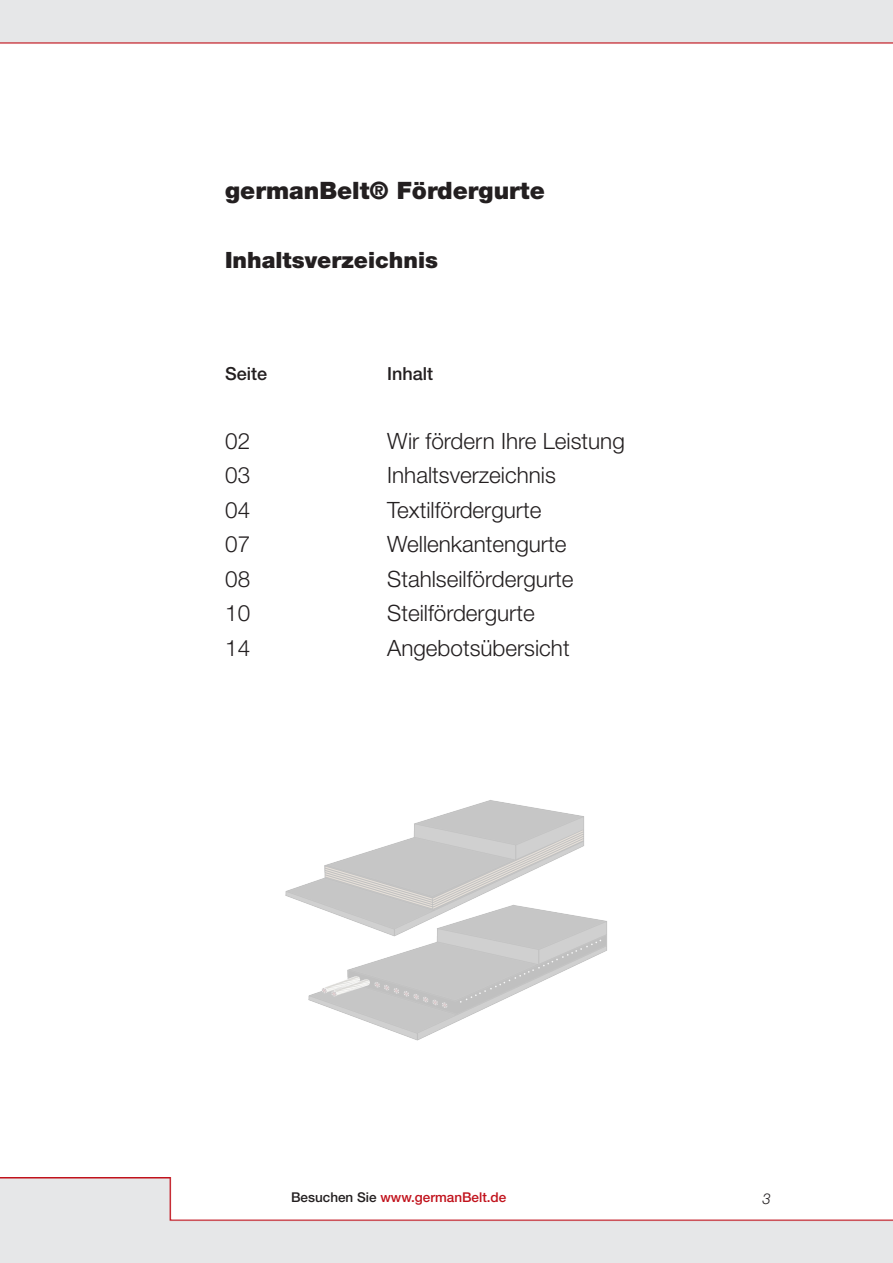
<style>
.page{position:relative;width:893px;height:1263px;background:#fff}
.page>*{position:absolute;margin:0;border:0;box-sizing:border-box;transform-origin:0 0}
.t1{font:900 24px "Helvetica Neue LT Pro";color:#231f20}
.t2{font:300 22.5px "Helvetica Neue LT Pro";color:#231f20}
.t3{font:900 22.5px "Helvetica Neue LT Pro";color:#231f20}
.t4{font:500 18px "Helvetica Neue LT Pro";color:#231f20}
.t5{font:italic 300 15px "Helvetica Neue LT Pro";color:#231f20}
.t6{font:500 13.5px "Helvetica Neue LT Pro";color:#c1121c}
.s1{color:#231f20}
</style>
<div class="page">
<img style="left:0;top:1177px;width:893px;height:86px">
<div style="left:0;top:0;width:893px;height:44px;background:#e6e7e8"></div>
<img style="left:285px;top:800px;width:299px;height:99px">
<img style="left:294px;top:885px;width:313px;height:156px">
<p class="t1" style="left:225px;top:176px;width:321px">germanBelt® Fördergurte</p>
<p class="t3" style="left:225px;top:246px;width:214px">Inhaltsverzeichnis</p>
<p class="t4" style="left:225px;top:362px;width:44px">Seite</p>
<p class="t4" style="left:387px;top:362px;width:48px">Inhalt</p>
<p class="t2" style="left:225px;top:427px;width:27px">02</p>
<p class="t2" style="left:387px;top:427px;width:239px">Wir fördern Ihre Leistung</p>
<p class="t2" style="left:225px;top:461px;width:27px">03</p>
<p class="t2" style="left:387px;top:461px;width:170px">Inhaltsverzeichnis</p>
<p class="t2" style="left:225px;top:496px;width:27px">04</p>
<p class="t2" style="left:387px;top:496px;width:156px">Textilfördergurte</p>
<p class="t2" style="left:225px;top:530px;width:27px">07</p>
<p class="t2" style="left:387px;top:530px;width:181px">Wellenkantengurte</p>
<p class="t2" style="left:225px;top:565px;width:27px">08</p>
<p class="t2" style="left:387px;top:565px;width:188px">Stahlseilfördergurte</p>
<p class="t2" style="left:225px;top:599px;width:27px">10</p>
<p class="t2" style="left:387px;top:599px;width:149px">Steilfördergurte</p>
<p class="t2" style="left:225px;top:634px;width:27px">14</p>
<p class="t2" style="left:387px;top:634px;width:184px">Angebotsübersicht</p>
<p class="t6" style="left:291px;top:1189px;width:217px"><span class="s1">Besuchen Sie</span> www.germanBelt.de</p>
<p class="t5" style="left:762px;top:1189px;width:10px">3</p>
</div>
